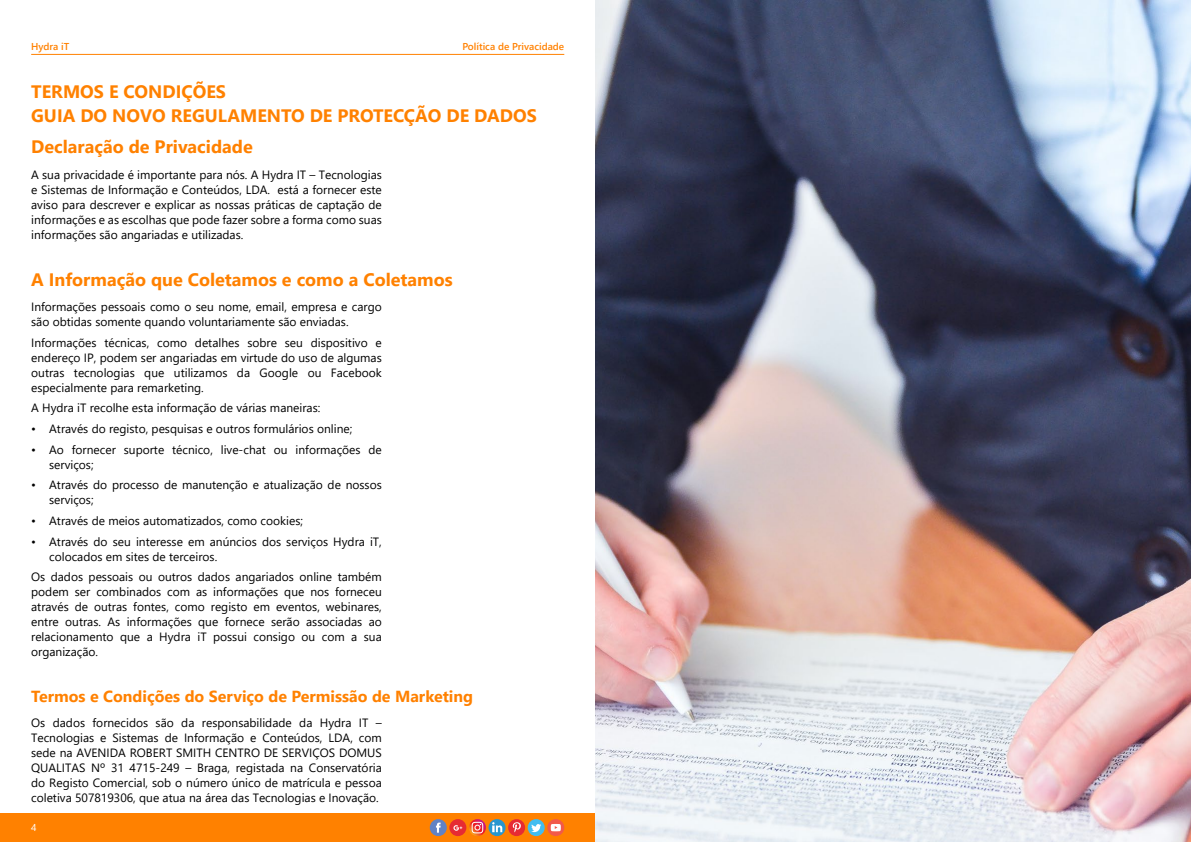
<style>
.page{position:relative;width:1191px;height:842px;background:#fff}
.page>*{position:absolute;margin:0;border:0;box-sizing:border-box;transform-origin:0 0}
.t1{font:700 18px/23.4px "Segoe UI";color:#ff8100}
.t2{font:700 16px "Segoe UI";color:#ff8100}
.t3{font:12px/15px "Segoe UI";color:#000;text-align:justify}
.t4{font:600 10px "Segoe UI";color:#ff8100}
.t5{font:10px "Segoe UI";color:#fff}
</style>
<div class="page">
<hr style="left:31px;top:54px;width:533px;height:1px;background:#ff8100">
<div style="left:0;top:813px;width:595px;height:29px;background:#ff8100"></div>
<div style="left:430px;top:819px;width:17px;height:17px;background:#6182c4;border-radius:50%"></div>
<svg style="left:436px;top:822px;width:4px;height:11px"></svg>
<div style="left:547px;top:819px;width:17px;height:17px;background:#f2594a;border-radius:50%"></div>
<svg style="left:551px;top:824px;width:10px;height:7px"></svg>
<div style="left:449px;top:819px;width:17px;height:17px;background:#e62b33;border-radius:50%"></div>
<svg style="left:453px;top:825px;width:9px;height:6px"></svg>
<svg style="left:488px;top:819px;width:17px;height:17px"></svg>
<svg style="left:492px;top:822px;width:10px;height:10px"></svg>
<div style="left:508px;top:819px;width:17px;height:17px;background:#e62b33;border-radius:50%"></div>
<svg style="left:513px;top:822px;width:8px;height:10px"></svg>
<div style="left:528px;top:819px;width:17px;height:17px;background:#42bdf0;border-radius:50%"></div>
<svg style="left:531px;top:824px;width:10px;height:8px"></svg>
<svg style="left:469px;top:819px;width:17px;height:17px"></svg>
<svg style="left:471px;top:822px;width:12px;height:11px"></svg>
<img style="left:595px;top:0;width:596px;height:842px">
<p class="t4" style="left:31px;top:39px;width:40px">Hydra iT</p>
<p class="t4" style="left:462px;top:39px;width:103px">Política de Privacidade</p>
<h1 class="t1" style="left:31px;top:80px;width:507px">TERMOS E CONDIÇÕES<br>GUIA DO NOVO REGULAMENTO DE PROTECÇÃO DE DADOS</h1>
<h1 class="t1" style="left:31px;top:135px;width:223px">Declaração de Privacidade</h1>
<p class="t3" style="left:31px;top:167px;width:352px">A sua privacidade é importante para nós. A Hydra IT – Tecnologias e Sistemas de Informação e Conteúdos, LDA. está a fornecer este aviso para descrever e explicar as nossas práticas de captação de informações e as escolhas que pode fazer sobre a forma como suas informações são angariadas e utilizadas.</p>
<h1 class="t1" style="left:31px;top:267px;width:423px">A Informação que Coletamos e como a Coletamos</h1>
<p class="t3" style="left:31px;top:299px;width:352px">Informações pessoais como o seu nome, email, empresa e cargo são obtidas somente quando voluntariamente são enviadas.</p>
<p class="t3" style="left:31px;top:335px;width:352px">Informações técnicas, como detalhes sobre seu dispositivo e endereço IP, podem ser angariadas em virtude do uso de algumas outras tecnologias que utilizamos da Google ou Facebook especialmente para remarketing.</p>
<p class="t3" style="left:31px;top:400px;width:291px">A Hydra iT recolhe esta informação de várias maneiras:</p>
<p class="t3" style="left:31px;top:421px;width:323px">• Através do registo, pesquisas e outros formulários online;</p>
<p class="t3" style="left:49px;top:442px;width:334px;text-indent:-18px">• Ao fornecer suporte técnico, live-chat ou informações de serviços;</p>
<p class="t3" style="left:49px;top:477px;width:334px;text-indent:-18px">• Através do processo de manutenção e atualização de nossos serviços;</p>
<p class="t3" style="left:31px;top:513px;width:273px">• Através de meios automatizados, como cookies;</p>
<p class="t3" style="left:49px;top:534px;width:334px;text-indent:-18px">• Através do seu interesse em anúncios dos serviços Hydra iT, colocados em sites de terceiros.</p>
<p class="t3" style="left:31px;top:569px;width:352px">Os dados pessoais ou outros dados angariados online também podem ser combinados com as informações que nos forneceu através de outras fontes, como registo em eventos, webinares, entre outras. As informações que fornece serão associadas ao relacionamento que a Hydra iT possui consigo ou com a sua organização.</p>
<h2 class="t2" style="left:31px;top:683px;width:443px">Termos e Condições do Serviço de Permissão de Marketing</h2>
<p class="t3" style="left:31px;top:715px;width:352px">Os dados fornecidos são da responsabilidade da Hydra IT – Tecnologias e Sistemas de Informação e Conteúdos, LDA, com sede na AVENIDA ROBERT SMITH CENTRO DE SERVIÇOS DOMUS QUALITAS Nº 31 4715-249 – Braga, registada na Conservatória do Registo Comercial, sob o número único de matrícula e pessoa coletiva 507819306, que atua na área das Tecnologias e Inovação.</p>
<p class="t5" style="left:31px;top:820px;width:7px">4</p>
</div>
